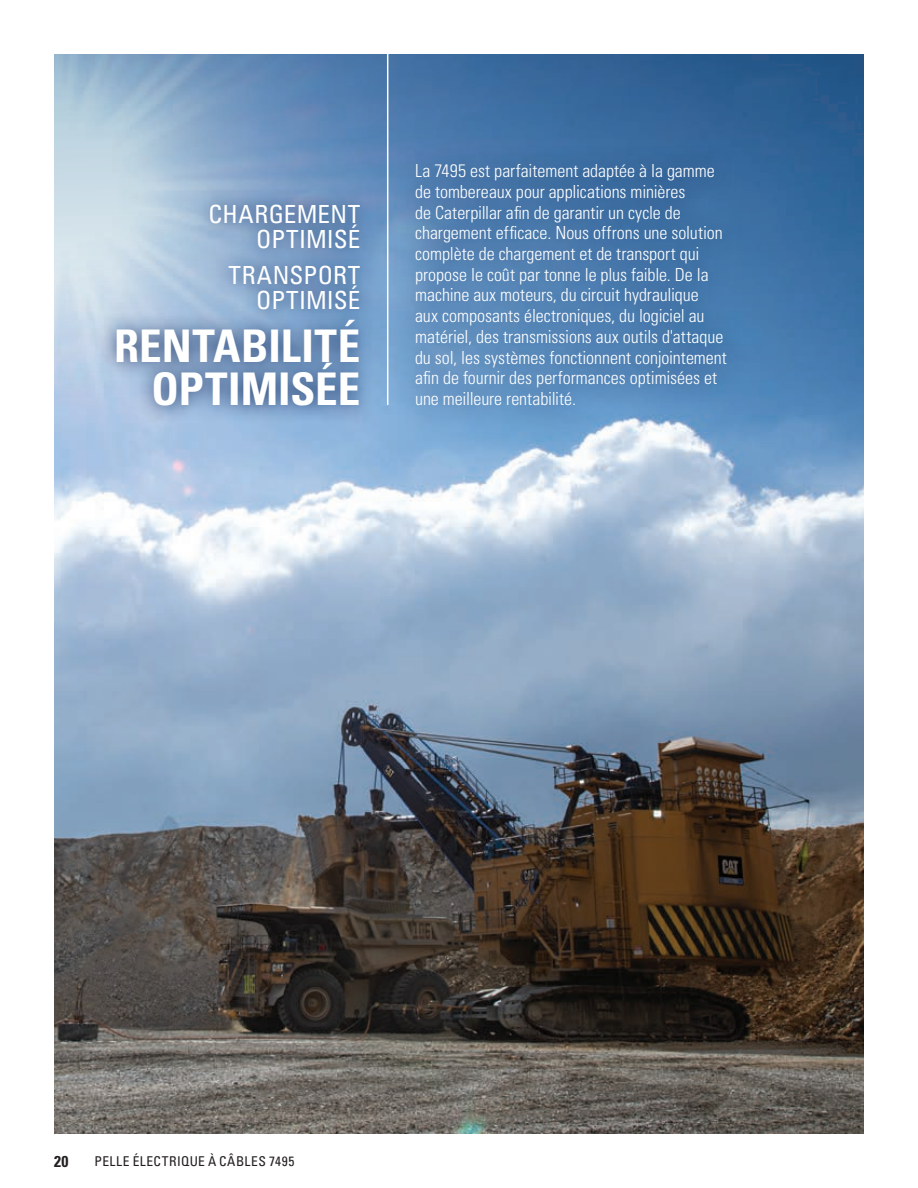
<style>
.page{position:relative;width:918px;height:1188px;background:#fff}
.page>*{position:absolute;margin:0;border:0;box-sizing:border-box;transform-origin:0 0}
.Copy{font:700 condensed 45px/42.5px "Univers LT Std";color:#fff;text-align:right}
.Copy-2{font:condensed 25.05px/25px "Univers LT Std";letter-spacing:.005em;color:#fff;text-align:right}
.Copy-3{font:300 condensed 18px/20.7px "Univers LT Std";letter-spacing:-.005em;color:#fff}
.t1{font:700 condensed 15.75px "Univers LT Std";color:#231f20}
.t2{font:condensed 13.5px "Univers LT Std";letter-spacing:.035em;color:#231f20}
</style>
<div class="page">
<img style="left:54px;top:460px;width:810px;height:674px">
<svg style="left:54px;top:54px;width:810px;height:406px;background:#6891ba"></svg>
<div style="left:392px;top:140px;width:357px;height:289px;background:#0d2658;opacity:.84"></div>
<div style="left:98px;top:186px;width:279px;height:238px;background:#0d2658;opacity:.83"></div>
<hr style="left:387px;top:54px;width:1px;height:351px;background:#fff">
<p class="Copy-2" style="left:209px;top:201px;width:153px">CHARGEMENT<br>OPTIMISÉ</p>
<p class="Copy-2" style="left:229px;top:262px;width:133px">TRANSPORT<br>OPTIMISÉ</p>
<p class="Copy" style="left:114px;top:325px;width:248px">RENTABILITÉ<br>OPTIMISÉE</p>
<p class="Copy-3" style="left:415px;top:161px;width:313px">La 7495 est parfaitement adaptée à la gamme de tombereaux pour applications minières<br>de Caterpillar afin de garantir un cycle de chargement efficace. Nous offrons une solution complète de chargement et de transport qui propose le coût par tonne le plus faible. De la machine aux moteurs, du circuit hydraulique<br>aux composants électroniques, du logiciel au matériel, des transmissions aux outils d'attaque du sol, les systèmes fonctionnent conjointement afin de fournir des performances optimisées et une meilleure rentabilité.</p>
<p class="t1" style="left:54px;top:1151px;width:16px">20</p>
<p class="t2" style="left:94px;top:1153px;width:201px">PELLE ÉLECTRIQUE À CÂBLES 7495</p>
</div>
